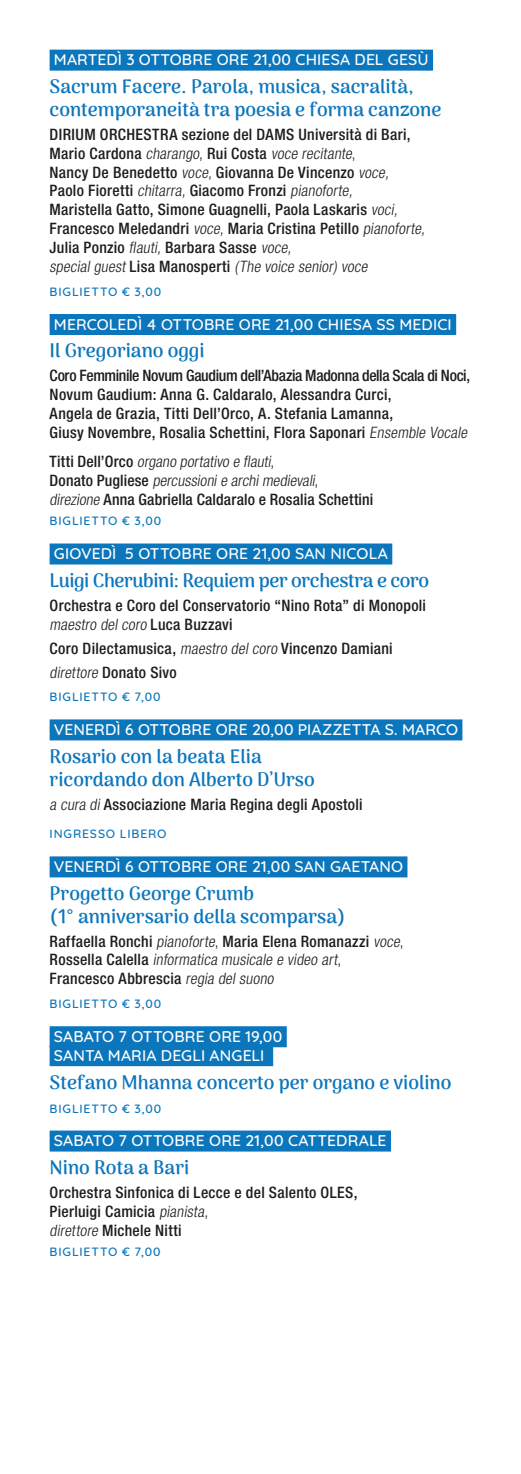
<style>
.page{position:relative;width:521px;height:1474px;background:#fff}
.page>*{position:absolute;margin:0;border:0;box-sizing:border-box;transform-origin:0 0}
.t1{font:700 19.25px/22.8px "Arima Madurai";color:#0c76bc}
.t2{font:700 19.25px "Arima Madurai";letter-spacing:-.02em;color:#0c76bc}
.t3{font:500 condensed 15.75px/18.9px "Helvetica Neue LT Std";letter-spacing:.02em;color:#1d1d1b}
.t4{font:500 15.75px/18.9px "Quicksand";letter-spacing:.01em;color:#fff}
.t5{font:500 12.25px "Quicksand";letter-spacing:.07em;color:#0c76bc}
.s1{font-weight:300;font-style:italic}
.s2{font-weight:300}
</style>
<div class="page">
<div style="left:50px;top:50px;width:383px;height:21px;background:#0c76bc"></div>
<div style="left:50px;top:314px;width:406px;height:21px;background:#0c76bc"></div>
<div style="left:50px;top:543px;width:342px;height:21px;background:#0c76bc"></div>
<div style="left:50px;top:719px;width:412px;height:21px;background:#0c76bc"></div>
<div style="left:50px;top:856px;width:357px;height:21px;background:#0c76bc"></div>
<div style="left:50px;top:1026px;width:237px;height:21px;background:#0c76bc"></div>
<div style="left:50px;top:1045px;width:223px;height:21px;background:#0c76bc"></div>
<div style="left:50px;top:1130px;width:341px;height:21px;background:#0c76bc"></div>
<p class="t4" style="left:54px;top:49px;width:376px">MARTEDÌ 3 OTTOBRE ORE 21,00 CHIESA DEL GESÙ</p>
<p class="t1" style="left:50px;top:76px;width:393px">Sacrum Facere. Parola, musica, sacralità, contemporaneità tra poesia e forma canzone</p>
<p class="t3" style="left:50px;top:124px;width:380px">DIRIUM ORCHESTRA sezione del DAMS Università di Bari,<br>M a r i o C a r d o n a <span class="s1">charango</span><span class="s2">,</span> R u i C o s t a <span class="s1">voce recitante</span><span class="s2">,<br></span>Nancy De Benedetto <span class="s1">voce,</span>Giovanna De Vincenzo <span class="s1">voce, </span>Paolo Fioretti <span class="s1">chitarra,</span> Giacomo Fronzi <span class="s1">pianoforte,<br></span>Maristella Gatto, Simone Guagnelli, Paola Laskaris <span class="s1">voci, </span>Francesco Meledandri <span class="s1">voce,</span>Maria Cristina Petillo <span class="s1">pianoforte, </span>Julia Ponzio <span class="s1">flauti,</span>Barbara Sasse <span class="s1">voce,<br>special guest</span> L i s a M a n o s p e r t i <span class="s1">(The voice senior) voce</span></p>
<p class="t5" style="left:50px;top:282px;width:113px">BIGLIETTO € 3,00</p>
<p class="t4" style="left:54px;top:313px;width:399px">MERCOLEDÌ 4 OTTOBRE ORE 21,00 CHIESA SS MEDICI</p>
<p class="t1" style="left:50px;top:340px;width:156px">Il Gregoriano oggi</p>
<p class="t3" style="left:50px;top:366px;width:422px">Coro Femminile Novum Gaudium dell’Abazia Madonna della Scala di Noci, Novum Gaudium: Anna G. Caldaralo, Alessandra Curci,<br>Angela de Grazia, Titti Dell’Orco, A. Stefania Lamanna,<br>Giusy Novembre, Rosalia Schettini, Flora Saponari <span class="s1">Ensemble Vocale</span></p>
<p class="t3" style="left:50px;top:451px;width:325px">T i t t i D e l l ’ O r c o <span class="s1">organo portativo e flauti</span><span class="s2">,<br></span>D o n at o P u g l i e s e <span class="s1">percussioni e archi medievali</span><span class="s2">, </span><span class="s1">direzione</span>Anna Gabriella Caldaralo e Rosalia Schettini</p>
<p class="t5" style="left:50px;top:511px;width:113px">BIGLIETTO € 3,00</p>
<p class="t4" style="left:54px;top:542px;width:335px">GIOVEDÌ 5 OTTOBRE ORE 21,00 SAN NICOLA</p>
<p class="t2" style="left:50px;top:567px;width:381px">Luigi Cherubini: Requiem per orchestra e coro</p>
<p class="t3" style="left:50px;top:595px;width:378px">Orchestra e Coro del Conservatorio “Nino Rota” di Monopoli <span class="s1">maestro del coro</span> L u c a B u z z av i</p>
<p class="t3" style="left:50px;top:636px;width:345px;line-height:23.8px">Coro Dilectamusica, <span class="s1">maestro del coro</span> Vincenzo Damiani <span class="s1">direttore</span> Donato Sivo</p>
<p class="t5" style="left:50px;top:687px;width:112px">BIGLIETTO € 7,00</p>
<p class="t4" style="left:54px;top:718px;width:405px">VENERDÌ 6 OTTOBRE ORE 20,00 PIAZZETTA S. MARCO</p>
<p class="t1" style="left:50px;top:745px;width:267px">Rosario con la beata Elia ricordando don Alberto D’Urso</p>
<p class="t3" style="left:50px;top:794px;width:314px"><span class="s1">a cura di</span> Associazione Maria Regina degli Apostoli</p>
<p class="t5" style="left:50px;top:824px;width:118px">INGRESSO LIBERO</p>
<p class="t4" style="left:54px;top:855px;width:351px">VENERDÌ 6 OTTOBRE ORE 21,00 SAN GAETANO</p>
<p class="t1" style="left:50px;top:882px;width:297px">Progetto George Crumb<br>(1° anniversario della scomparsa)</p>
<p class="t3" style="left:50px;top:931px;width:355px">Raffaella Ronchi <span class="s1">pianoforte</span><span class="s2">,</span> Maria Elena Romanazzi <span class="s1">voce</span><span class="s2">,<br></span>R o s s e l l a C a l e l l a <span class="s1">informatica musicale e video art</span><span class="s2">,<br></span>Francesco Abbrescia <span class="s1">regia del suono</span></p>
<p class="t5" style="left:50px;top:994px;width:113px">BIGLIETTO € 3,00</p>
<p class="t4" style="left:54px;top:1025px;width:230px">SABATO 7 OTTOBRE ORE 19,00<br>SANTA MARIA DEGLI ANGELI</p>
<p class="t1" style="left:50px;top:1071px;width:403px">Stefano Mhanna concerto per organo e violino</p>
<p class="t5" style="left:50px;top:1098px;width:113px">BIGLIETTO € 3,00</p>
<p class="t4" style="left:54px;top:1129px;width:334px">SABATO 7 OTTOBRE ORE 21,00 CATTEDRALE</p>
<p class="t1" style="left:50px;top:1156px;width:141px">Nino Rota a Bari</p>
<p class="t3" style="left:50px;top:1182px;width:309px">Orchestra Sinfonica di Lecce e del Salento OLES,<br>Pierluigi Camicia <span class="s1">pianista</span><span class="s2">,<br></span><span class="s1">direttore</span> Michele Nitti</p>
<p class="t5" style="left:50px;top:1242px;width:112px">BIGLIETTO € 7,00</p>
</div>
